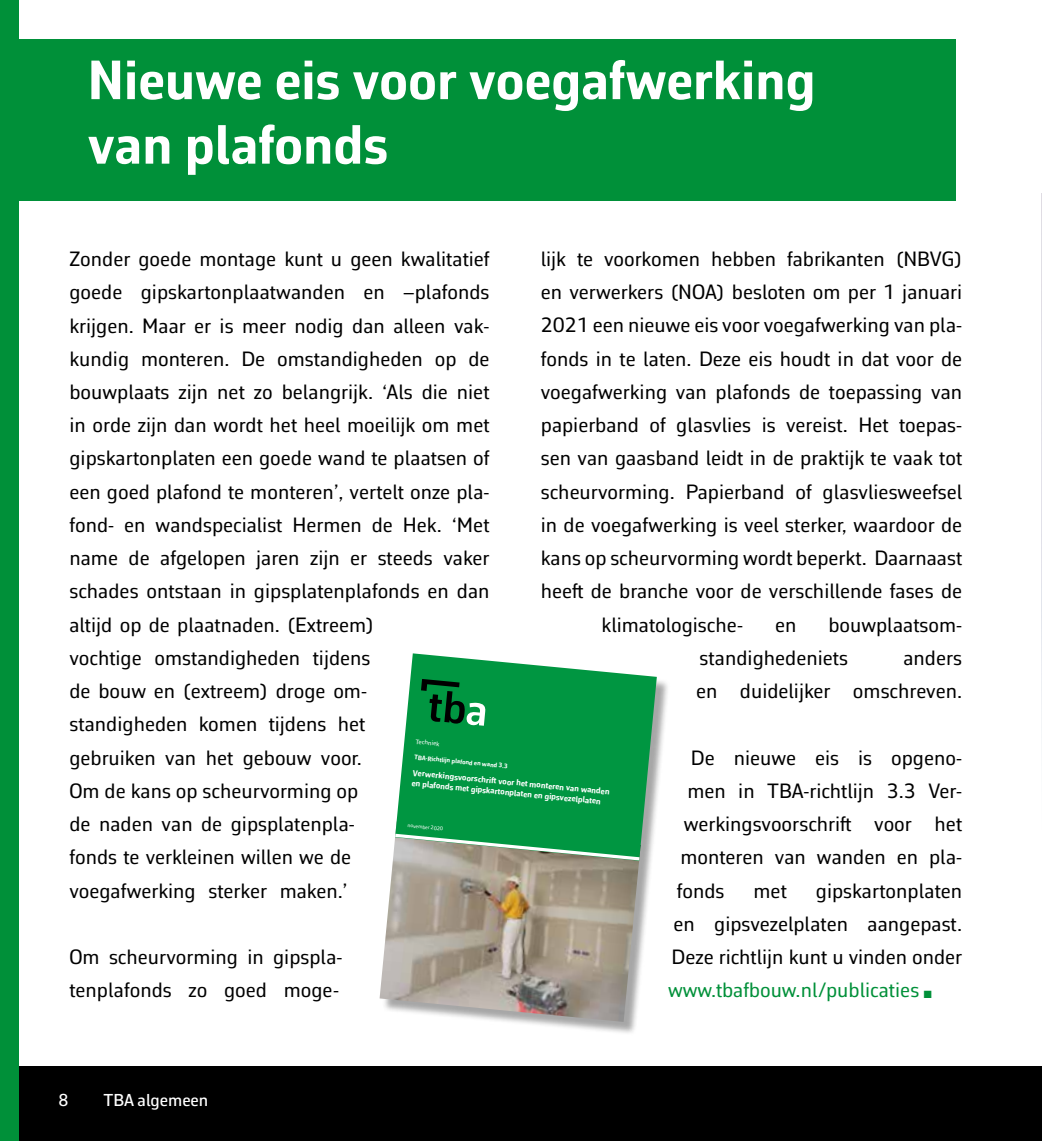
<style>
.page{position:relative;width:1042px;height:1141px;background:#fff}
.page>*{position:absolute;margin:0;border:0;box-sizing:border-box;transform-origin:0 0}
.t1{font:700 56px/64.6px "Corbeau Pro";color:#fff}
.t2{font:21px/33.2px "Corbeau Pro";color:#000}
.t3{font:500 17.5px "Corbeau Pro";color:#fff}
.t4{font:700 8.58px/10.3px "Corbeau Pro";color:#fff}
.t5{font:700 6.65px "Corbeau Pro";color:#fff}
.t6{font:6.65px "Corbeau Pro";color:#fff}
.t7{font:5.42px "Corbeau Pro";color:#fff}
.s1{color:#009039}
</style>
<div class="page">
<div style="left:0;top:1067px;width:1042px;height:74px;background:#000"></div>
<div style="left:0;top:0;width:19px;height:1141px;background:#009039"></div>
<img style="left:1041px;top:193px;width:1px;height:545px">
<div style="left:0;top:40px;width:955px;height:161px;background:#009039"></div>
<div style="left:382px;top:656px;width:288px;height:380px;background:#000;opacity:.35"></div>
<img style="left:379px;top:821px;width:262px;height:201px">
<svg style="left:392px;top:653px;width:265px;height:208px"></svg>
<svg style="left:421px;top:679px;width:65px;height:47px"></svg>
<svg style="left:395px;top:834px;width:244px;height:26px"></svg>
<h1 class="t1" style="left:88px;top:47px;width:729px">Nieuwe eis voor voegafwerking van plafonds</h1>
<p class="t2" style="left:541px;top:242px;width:423px">lijk te voorkomen hebben fabrikanten (NBVG)</p>
<p class="t2" style="left:541px;top:275px;width:423px">en verwerkers (NOA) besloten om per 1 januari</p>
<p class="t2" style="left:541px;top:308px;width:423px">2021 een nieuwe eis voor voegafwerking van pla-</p>
<p class="t2" style="left:541px;top:342px;width:423px">fonds in te laten. Deze eis houdt in dat voor de</p>
<p class="t2" style="left:541px;top:375px;width:423px">voegafwerking van plafonds de toepassing van</p>
<p class="t2" style="left:541px;top:408px;width:423px">papierband of glasvlies is vereist. Het toepas-</p>
<p class="t2" style="left:541px;top:441px;width:423px">sen van gaasband leidt in de praktijk te vaak tot</p>
<p class="t2" style="left:541px;top:475px;width:423px">scheurvorming. Papierband of glasvliesweefsel</p>
<p class="t2" style="left:541px;top:508px;width:423px">in de voegafwerking is veel sterker, waardoor de</p>
<p class="t2" style="left:541px;top:541px;width:423px">kans op scheurvorming wordt beperkt. Daarnaast</p>
<p class="t2" style="left:541px;top:574px;width:423px">heeft de branche voor de verschillende fases de</p>
<p class="t2" style="left:601px;top:608px;width:143px">klimatologische-</p>
<p class="t2" style="left:775px;top:608px;width:23px">en</p>
<p class="t2" style="left:69px;top:242px;width:422px">Zonder goede montage kunt u geen kwalitatief goede gipskartonplaatwanden en –plafonds krijgen. Maar er is meer nodig dan alleen vak&shy;kundig monteren. De omstandigheden op de bouwplaats zijn net zo belangrijk. ‘Als die niet in orde zijn dan wordt het heel moeilijk om met gipskartonplaten een goede wand te plaatsen of een goed plafond te monteren’, vertelt onze pla&shy;fond- en wandspecialist Hermen de Hek. ‘Met name de afgelopen jaren zijn er steeds vaker schades ontstaan in gipsplatenplafonds en dan altijd op de plaatnaden. (Extreem)<br>vochtige omstandigheden tijdens<br>de bouw en (extreem) droge om&shy;standigheden komen tijdens het<br>gebruiken van het gebouw voor.<br>Om de kans op scheurvorming op<br>de naden van de gipsplatenpla-<br>fonds te verkleinen willen we de<br>voegafwerking sterker maken.’</p>
<p class="t2" style="left:699px;top:608px;width:264px;text-indent:129px">bouwplaatsom&shy;standighedeniets</p>
<p class="t2" style="left:696px;top:641px;width:268px;text-align:right">anders<br>en duidelijker omschreven.</p>
<p class="t6" style="left:416px;top:737px;width:25px;rotate:5deg">Techniek</p>
<p class="t5" style="left:415px;top:753px;width:96px;rotate:5deg">TBA-Richtlijn plafond en wand 3.3</p>
<p class="t4" style="left:413px;top:767px;width:199px;rotate:6deg">Verwerkingsvoorschrift voor het monteren van wanden en plafonds met gipskartonplaten en gipsvezelplaten</p>
<p class="t7" style="left:408px;top:821px;width:37px;rotate:6deg">november 2020</p>
<p class="t2" style="left:691px;top:741px;width:273px">De nieuwe eis is opgeno-</p>
<p class="t2" style="left:687px;top:774px;width:276px">men in TBA-richtlijn 3.3 Ver-</p>
<p class="t2" style="left:684px;top:807px;width:280px">werkingsvoorschrift voor het</p>
<p class="t2" style="left:680px;top:840px;width:283px">monteren van wanden en pla-</p>
<p class="t2" style="left:677px;top:873px;width:49px">fonds</p>
<p class="t2" style="left:753px;top:873px;width:35px">met</p>
<p class="t2" style="left:668px;top:873px;width:296px;text-align:justify;text-indent:148px">gipskartonplaten en gipsvezelplaten aangepast.<br>Deze richtlijn kunt u vinden onder <span class="s1">www.tbafbouw.nl/publicaties</span> <span class="s1">■</span></p>
<p class="t2" style="left:69px;top:940px;width:275px">Om scheurvorming in gipspla&shy;tenplafonds zo goed moge-</p>
<p class="t3" style="left:58px;top:1088px;width:12px">8</p>
<p class="t3" style="left:104px;top:1088px;width:106px">TBA algemeen</p>
</div>
